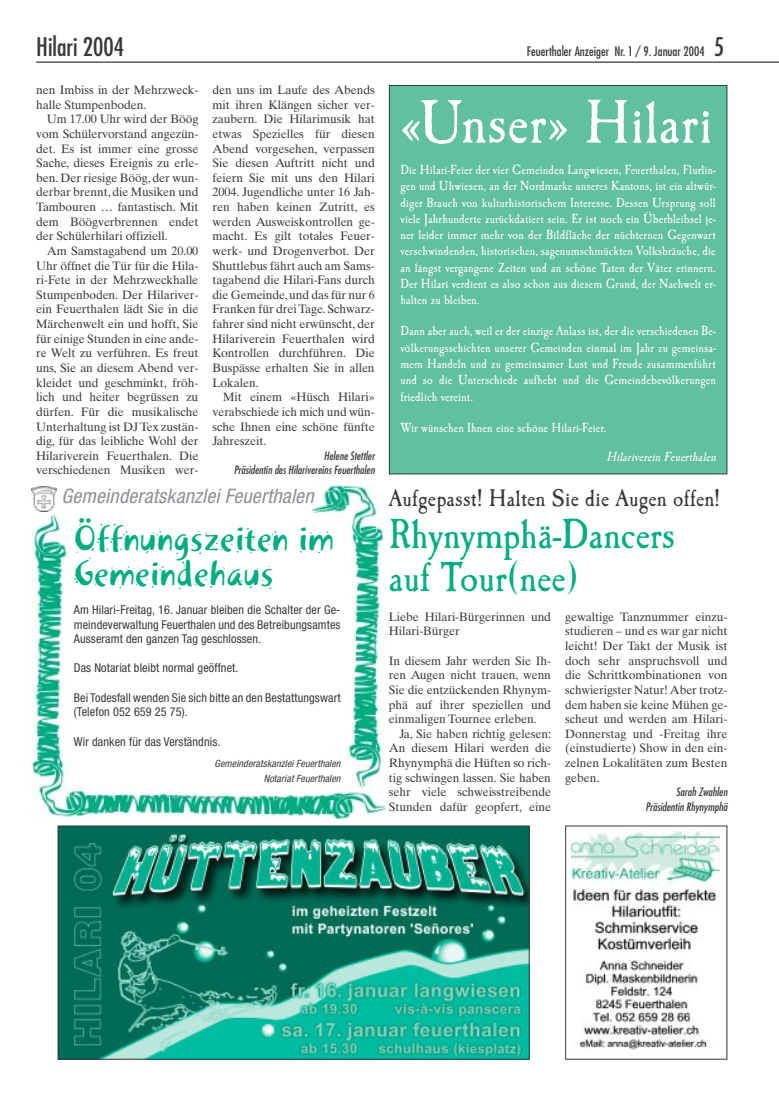
<style>
.page{position:relative;width:779px;height:1098px;background:#fff}
.page>*{position:absolute;margin:0;border:0;box-sizing:border-box;transform-origin:0 0}
.t1{font:64.12px "Caslon Ant T";letter-spacing:.01em;color:#fff}
.t2{font:43.75px/42.5px "Caslon Ant T";color:#00ad80}
.t3{font:36.25px/35px "Khaki Two";letter-spacing:.01em;color:#00ad80}
.t4{font:25px "Caslon Ant T";letter-spacing:.01em;color:#37393a}
.t5{font:condensed 25px "Futura";color:#37393a}
.t6{font:italic condensed 20px "Helvetica Neue";letter-spacing:.01em;color:#8d9095}
.t7{font:13.75px/16.2px "Caslon Ant T";letter-spacing:.01em;color:#fff;text-align:justify}
.t8{font:italic 13.75px "Caslon Ant T";color:#fff}
.t9{font:condensed 12.75px "Futura";color:#37393a}
.t10{font:12.25px/14.6px "Times Ten";letter-spacing:-.005em;color:#37393a;text-align:justify}
.t11{font:condensed 12.25px/14.6px "Helvetica Neue";letter-spacing:.01em;color:#37393a;text-align:justify}
.t12{font:italic condensed 11.25px/14.6px "Futura";color:#37393a;text-align:right}
.t13{font:italic condensed 10px/14.6px "Helvetica Neue";letter-spacing:.01em;color:#37393a;text-align:right}
.s1{font-size:25px}
</style>
<div class="page">
<hr style="left:36px;top:62px;width:743px;height:1px;background:#37393a">
<div style="left:389px;top:85px;width:338px;height:389px;background:#60c09f"></div>
<div style="left:389px;top:85px;width:338px;height:389px;border:1px solid #37393a"></div>
<img style="left:573px;top:884px;width:144px;height:166px">
<img style="left:571px;top:829px;width:148px;height:55px">
<img style="left:60px;top:827px;width:467px;height:230px">
<div style="left:58px;top:825px;width:471px;height:234px;border:1px solid #37393a"></div>
<img style="left:32px;top:484px;width:353px;height:334px">
<img style="left:31px;top:487px;width:25px;height:24px">
<h3 class="t5" style="left:36px;top:35px;width:89px">Hilari 2004</h3>
<p class="t9" style="left:527px;top:46px;width:199px">Feuerthaler Anzeiger Nr. 1 / 9. Januar 2004 <span class="s1">5</span></p>
<p class="t10" style="left:36px;top:84px;width:164px">nen Imbiss in der Mehrzweck&shy;halle Stumpenboden.</p>
<p class="t10" style="left:36px;top:113px;width:164px;text-indent:11px">Um 17.00 Uhr wird der Böög vom Schülervorstand angezün&shy;det. Es ist immer eine grosse Sache, dieses Ereignis zu erle&shy;ben. Der riesige Böög, der wun&shy;derbar brennt, die Musiken und Tambouren … fantastisch. Mit dem Böögverbrennen endet der Schülerhilari offiziell.</p>
<p class="t10" style="left:36px;top:245px;width:164px;text-indent:11px">Am Samstagabend um 20.00<br>Uhr öffnet die Tür für die Hila&shy;ri-Fete in der Mehrzweckhalle Stumpenboden. Der Hilariver&shy;ein Feuerthalen lädt Sie in die Märchenwelt ein und hofft, Sie für einige Stunden in eine ande&shy;re Welt zu verführen. Es freut uns, Sie an diesem Abend ver&shy;kleidet und geschminkt, fröh&shy;lich und heiter begrüssen zu dürfen. Für die musikalische Unterhaltung ist DJ Tex zustän&shy;dig, für das leibliche Wohl der Hilariverein Feuerthalen. Die verschiedenen Musiken wer-</p>
<p class="t10" style="left:212px;top:84px;width:164px">den uns im Laufe des Abends mit ihren Klängen sicher ver&shy;zaubern. Die Hilarimusik hat etwas Spezielles für diesen Abend vorgesehen, verpassen Sie diesen Auftritt nicht und feiern Sie mit uns den Hilari 2004. Jugendliche unter 16 Jah&shy;ren haben keinen Zutritt, es werden Ausweiskontrollen ge&shy;macht. Es gilt totales Feuer&shy;werk- und Drogenverbot. Der Shuttlebus fährt auch am Sams&shy;tagabend die Hilari-Fans durch die Gemeinde, und das für nur 6<br>Franken für drei Tage. Schwarz&shy;fahrer sind nicht erwünscht, der Hilariverein Feuerthalen wird Kontrollen durchführen. Die Buspässe erhalten Sie in allen Lokalen.</p>
<p class="t10" style="left:212px;top:391px;width:164px;text-indent:11px">Mit einem «Hüsch Hilari» verabschiede ich mich und wün&shy;sche Ihnen eine schöne fünfte Jahreszeit.</p>
<p class="t12" style="left:234px;top:449px;width:143px">Helene Stettler<br>Präsidentin des Hilarivereins Feuerthalen</p>
<h1 class="t1" style="left:400px;top:99px;width:314px">«Unser» Hilari</h1>
<p class="t7" style="left:400px;top:164px;width:317px">Die Hilari-Feier der vier Gemeinden Langwiesen, Feuerthalen, Flurlin&shy;gen und Uhwiesen, an der Nordmarke unseres Kantons, ist ein altwür&shy;diger Brauch von kulturhistorischem Interesse. Dessen Ursprung soll viele Jahrhunderte zurückdatiert sein. Er ist noch ein Überbleibsel je&shy;ner leider immer mehr von der Bildfläche der nüchternen Gegenwart verschwindenden, historischen, sagenumschmückten Volksbräuche, die an längst vergangene Zeiten und an schöne Taten der Väter erinnern.<br>Der Hilari verdient es also schon aus diesem Grund, der Nachwelt er&shy;halten zu bleiben.</p>
<p class="t7" style="left:400px;top:325px;width:317px">Dann aber auch, weil er der einzige Anlass ist, der die verschiedenen Be&shy;völkerungsschichten unserer Gemeinden einmal im Jahr zu gemeinsa&shy;mem Handeln und zu gemeinsamer Lust und Freude zusammenführt und so die Unterschiede aufhebt und die Gemeindebevölkerungen friedlich vereint.</p>
<p class="t7" style="left:400px;top:421px;width:208px">Wir wünschen Ihnen eine schöne Hilari-Feier.</p>
<p class="t8" style="left:606px;top:451px;width:114px">Hilariverein Feuerthalen</p>
<h3 class="t4" style="left:389px;top:488px;width:332px">Aufgepasst! Halten Sie die Augen offen!</h3>
<h2 class="t2" style="left:389px;top:520px;width:288px">Rhynymphä-Dancers auf Tour(nee)</h2>
<p class="t10" style="left:389px;top:610px;width:164px">Liebe Hilari-Bürgerinnen und<br>Hilari-Bürger</p>
<p class="t10" style="left:389px;top:654px;width:164px">In diesem Jahr werden Sie Ih&shy;ren Augen nicht trauen, wenn Sie die entzückenden Rhynym&shy;phä auf ihrer speziellen und einmaligen Tournee erleben.</p>
<p class="t10" style="left:389px;top:727px;width:164px;text-indent:11px">Ja, Sie haben richtig gelesen:<br>An diesem Hilari werden die Rhynymphä die Hüften so rich&shy;tig schwingen lassen. Sie haben sehr viele schweisstreibende Stunden dafür geopfert, eine</p>
<h3 class="t6" style="left:62px;top:489px;width:253px">Gemeinderatskanzlei Feuerthalen</h3>
<h3 class="t3" style="left:74px;top:523px;width:261px">Öffnungszeiten im<br>Gemeindehaus</h3>
<p class="t11" style="left:74px;top:603px;width:268px">Am Hilari-Freitag, 16. Januar bleiben die Schalter der Ge&shy;meindeverwaltung Feuerthalen und des Betreibungsamtes Ausseramt den ganzen Tag geschlossen.</p>
<p class="t11" style="left:74px;top:662px;width:166px">Das Notariat bleibt normal geöffnet.</p>
<p class="t11" style="left:74px;top:691px;width:268px">Bei Todesfall wenden Sie sich bitte an den Bestattungswart (Telefon 052 659 25 75).</p>
<p class="t11" style="left:74px;top:735px;width:148px">Wir danken für das Verständnis.</p>
<p class="t13" style="left:215px;top:757px;width:127px">Gemeinderatskanzlei Feuerthalen<br>Notariat Feuerthalen</p>
<p class="t10" style="left:565px;top:610px;width:164px">gewaltige Tanznummer einzu&shy;studieren – und es war gar nicht leicht! Der Takt der Musik ist doch sehr anspruchsvoll und die Schrittkombinationen von schwierigster Natur! Aber trotz&shy;dem haben sie keine Mühen ge&shy;scheut und werden am Hilari-Donnerstag und -Freitag ihre (einstudierte) Show in den ein&shy;zelnen Lokalitäten zum Besten geben.</p>
<p class="t12" style="left:645px;top:785px;width:84px">Sarah Zwahlen<br>Präsidentin Rhynymphä</p>
</div>
